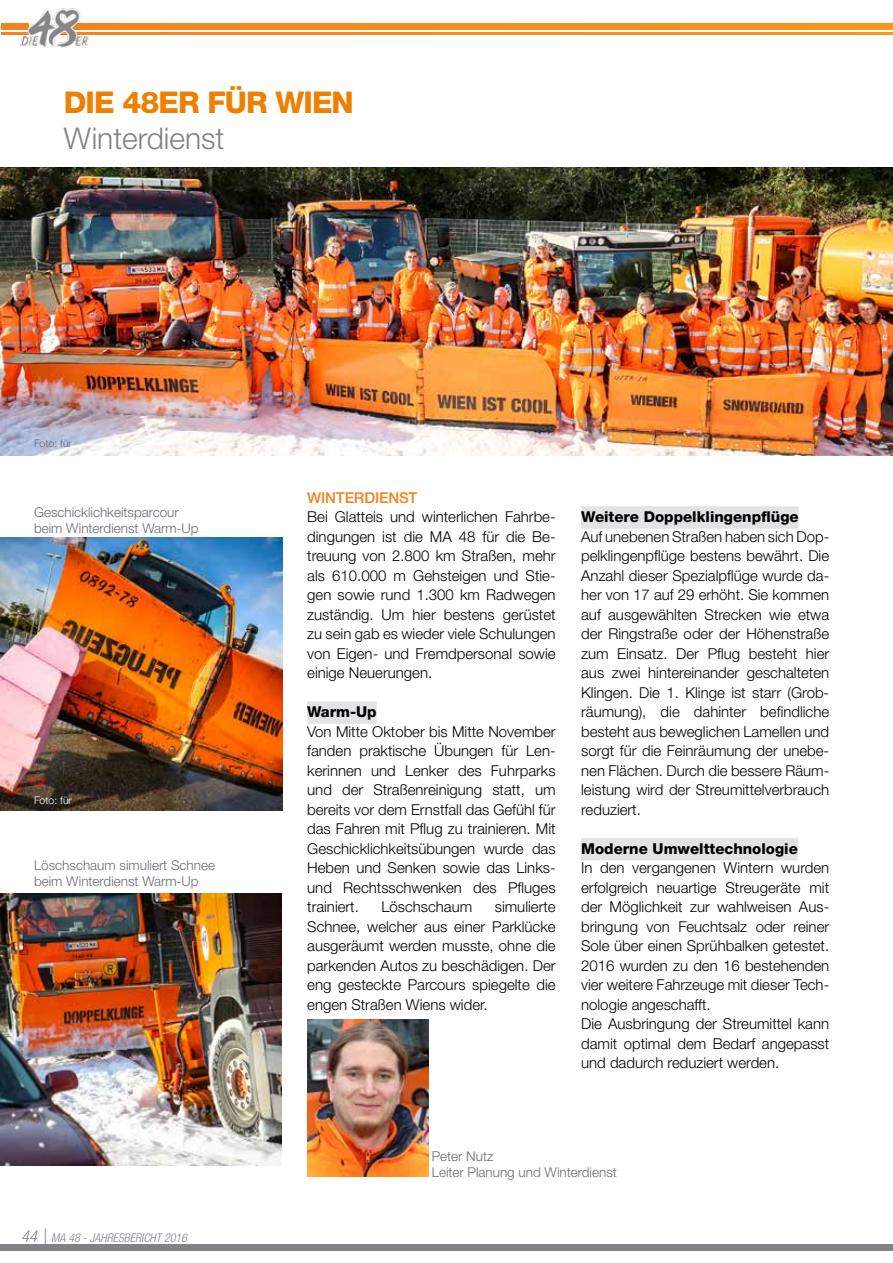
<style>
.page{position:relative;width:893px;height:1263px;background:#fff}
.page>*{position:absolute;margin:0;border:0;box-sizing:border-box;transform-origin:0 0}
.t1{font:800 30px "Helvetica Neue LT Std";letter-spacing:-.03em;color:#ee7f00}
.t2{font:300 30px "Helvetica Neue LT Std";color:#808285}
.t3{font:300 15px/19.5px "Helvetica Neue LT Std";color:#000;text-align:justify}
.t4{font:800 15px "Helvetica Neue LT Std";color:#000}
.t5{font:500 15px "Helvetica Neue LT Std";letter-spacing:-.01em;color:#f58220}
.t6{font:300 13.5px/16.2px "Helvetica Neue LT Std";color:#6a6a74}
.t7{font:italic 300 condensed 12px "Helvetica Neue LT Std";color:#808285}
.t8{font:300 10.5px "Helvetica Neue LT Std";color:#6a6a74}
.t9{font:300 10.5px "Helvetica Neue LT Std";color:#fff}
.s1{font-size:16.5px}
</style>
<div class="page">
<div style="left:0;top:1244px;width:893px;height:6px;background:#808285"></div>
<img style="left:0;top:168px;width:893px;height:287px">
<img style="left:0;top:538px;width:282px;height:272px">
<img style="left:0;top:893px;width:282px;height:272px">
<div style="left:307px;top:701px;width:70px;height:23px;background:#e2e3e4"></div>
<div style="left:581px;top:506px;width:218px;height:23px;background:#e2e3e4"></div>
<div style="left:581px;top:838px;width:217px;height:22px;background:#e2e3e4"></div>
<img style="left:307px;top:1019px;width:122px;height:157px">
<div style="left:1px;top:24px;width:892px;height:6px;background:#f78d1e"></div>
<hr style="left:1px;top:32px;width:892px;height:2px;background:#f78d1e">
<img style="left:14px;top:8px;width:82px;height:39px">
<h1 class="t1" style="left:64px;top:84px;width:292px">DIe 48er für WIen</h1>
<h1 class="t2" style="left:64px;top:119px;width:162px">Winterdienst</h1>
<p class="t8" style="left:34px;top:437px;width:39px">Foto: für</p>
<p class="t6" style="left:34px;top:504px;width:166px">Geschicklichkeitsparcour beim Winterdienst Warm-Up</p>
<p class="t9" style="left:34px;top:793px;width:39px">Foto: für</p>
<p class="t6" style="left:34px;top:857px;width:183px">Löschschaum simuliert Schnee beim Winterdienst Warm-Up</p>
<p class="t7" style="left:21px;top:1231px;width:167px"><span class="s1">44 |</span> MA 48 - JAHRESBERICHT 2016</p>
<p class="t5" style="left:307px;top:488px;width:112px">WINTERDIENST</p>
<p class="t3" style="left:307px;top:507px;width:250px">Bei Glatteis und winterlichen Fahrbe&shy;dingungen ist die MA 48 für die Be&shy;treuung von 2.800 km Straßen, mehr als 610.000 m Gehsteigen und Stie&shy;gen sowie rund 1.300 km Radwegen zuständig. Um hier bestens gerüstet zu sein gab es wieder viele Schulungen von Eigen- und Fremdpersonal sowie einige Neuerungen.</p>
<p class="t4" style="left:307px;top:703px;width:71px">Warm-up</p>
<p class="t3" style="left:307px;top:721px;width:250px">Von Mitte Oktober bis Mitte November fanden praktische Übungen für Len&shy;kerinnen und Lenker des Fuhrparks und der Straßenreinigung statt, um bereits vor dem Ernstfall das Gefühl für das Fahren mit Pflug zu trainieren. Mit Geschicklichkeitsübungen wurde das Heben und Senken sowie das Links&shy;und Rechtsschwenken des Pfluges trainiert.</p>
<p class="t3" style="left:307px;top:897px;width:250px;text-indent:188px">simulierte Schnee, welcher aus einer Parklücke ausgeräumt werden musste, ohne die parkenden Autos zu beschädigen. Der eng gesteckte Parcours spiegelte die engen Straßen Wiens wider.</p>
<p class="t3" style="left:381px;top:897px;width:92px">Löschschaum</p>
<p class="t4" style="left:581px;top:508px;width:219px">Weitere Doppelklingenpflüge</p>
<p class="t3" style="left:581px;top:526px;width:250px">Auf unebenen Straßen haben sich Dop&shy;pelklingenpflüge bestens bewährt. Die Anzahl dieser Spezialpflüge wurde da&shy;her von 17 auf 29 erhöht. Sie kommen auf ausgewählten Strecken wie etwa der Ringstraße oder der Höhenstraße zum Einsatz. Der Pflug besteht hier aus zwei hintereinander geschalteten Klingen. Die 1. Klinge ist starr (Grob&shy;räumung), die dahinter befindliche besteht aus beweglichen Lamellen und sorgt für die Feinräumung der unebe&shy;nen Flächen. Durch die bessere Räum&shy;leistung wird der Streumittelverbrauch reduziert.</p>
<p class="t4" style="left:581px;top:839px;width:218px">Moderne umwelttechnologie</p>
<p class="t3" style="left:581px;top:858px;width:250px;text-align:left">In den vergangenen Wintern wurden erfolgreich neuartige Streugeräte mit der Möglichkeit zur wahlweisen Aus&shy;bringung von Feuchtsalz oder reiner Sole über einen Sprühbalken getestet.<br>2016 wurden zu den 16 bestehenden vier weitere Fahrzeuge mit dieser Tech&shy;nologie angeschafft.<br>Die Ausbringung der Streumittel kann damit optimal dem Bedarf angepasst und dadurch reduziert werden.</p>
<p class="t6" style="left:432px;top:1148px;width:187px">Peter Nutz<br>Leiter Planung und Winterdienst</p>
</div>
